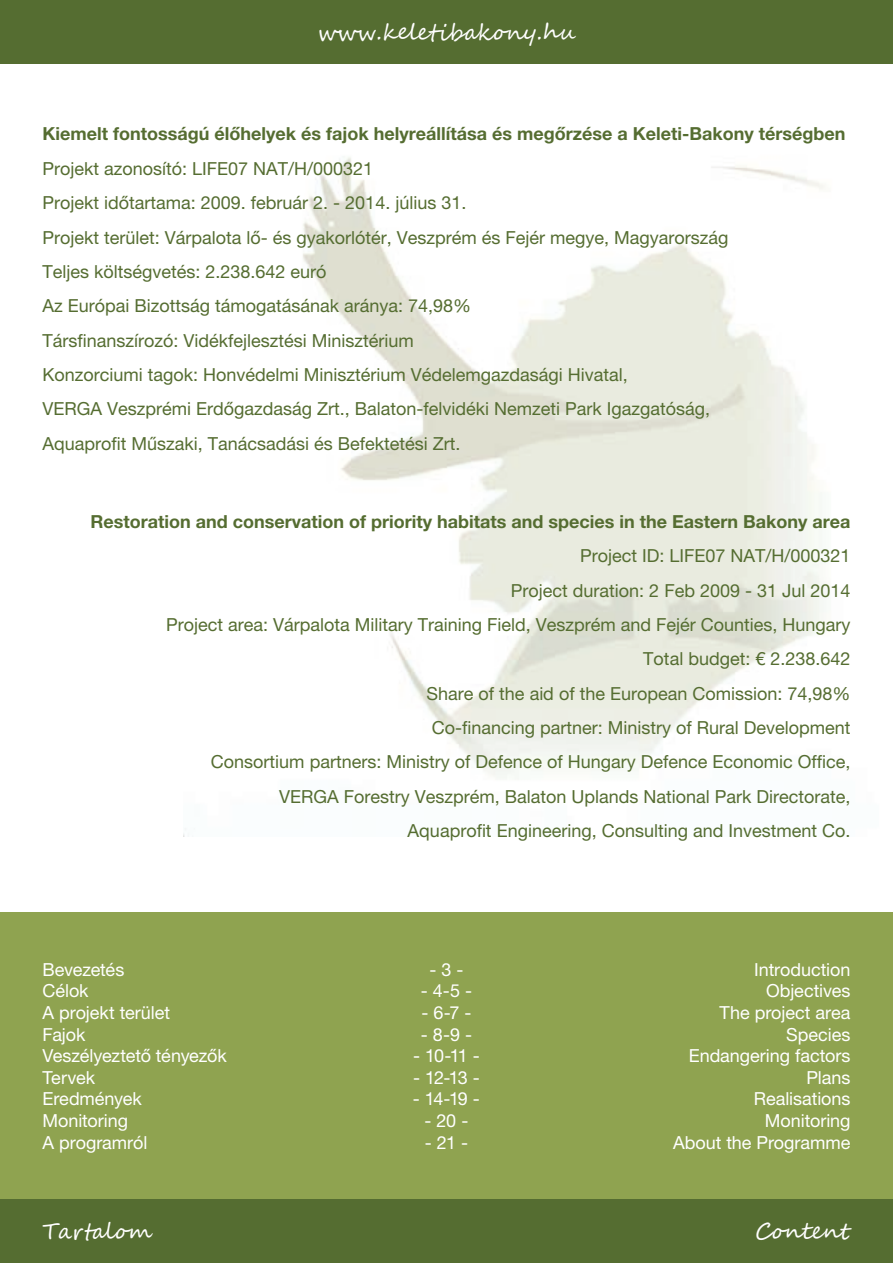
<style>
.page{position:relative;width:893px;height:1263px;background:#fff}
.page>*{position:absolute;margin:0;border:0;box-sizing:border-box;transform-origin:0 0}
.t1{font:22.5px "Segoe Script";color:#fff}
.t2{font:18px/34.3px "Helvetica Neue LT Pro";color:#556d31}
.t3{font:18px/21.6px "Helvetica Neue LT Pro";letter-spacing:-.005em;color:#fff}
.t4{font:700 18px "Helvetica Neue LT Pro";color:#556d31}
</style>
<div class="page">
<img style="left:183px;top:157px;width:643px;height:680px">
<hr style="left:892px;top:43px;width:1px;height:583px;background:#8fa350">
<div style="left:0;top:0;width:893px;height:64px;background:#556d31"></div>
<div style="left:0;top:912px;width:893px;height:287px;background:#8fa350"></div>
<div style="left:0;top:1199px;width:893px;height:64px;background:#556d31"></div>
<p class="t1" style="left:317px;top:16px;width:260px">www.keletibakony.hu</p>
<p class="t4" style="left:43px;top:127px;width:804px">Kiemelt fontosságú élőhelyek és fajok helyreállítása és megőrzése a Keleti-Bakony térségben</p>
<p class="t2" style="left:43px;top:153px;width:687px">Projekt azonosító: LIFE07 NAT/H/000321<br>Projekt időtartama: 2009. február 2. - 2014. július 31.<br>Projekt terület: Várpalota lő- és gyakorlótér, Veszprém és Fejér megye, Magyarország Teljes költségvetés: 2.238.642 euró<br>Az Európai Bizottság támogatásának aránya: 74,98%<br>Társfinanszírozó: Vidékfejlesztési Minisztérium<br>Konzorciumi tagok: Honvédelmi Minisztérium Védelemgazdasági Hivatal,<br>VERGA Veszprémi Erdőgazdaság Zrt., Balaton-felvidéki Nemzeti Park Igazgatóság, Aquaprofit Műszaki, Tanácsadási és Befektetési Zrt.</p>
<p class="t4" style="left:90px;top:514px;width:761px">Restoration and conservation of priority habitats and species in the Eastern Bakony area</p>
<p class="t2" style="left:166px;top:540px;width:686px;text-align:right">Project ID: LIFE07 NAT/H/000321<br>Project duration: 2 Feb 2009 - 31 Jul 2014<br>Project area: Várpalota Military Training Field, Veszprém and Fejér Counties, Hungary Total budget: € 2.238.642<br>Share of the aid of the European Comission: 74,98%<br>Co-financing partner: Ministry of Rural Development<br>Consortium partners: Ministry of Defence of Hungary Defence Economic Office, VERGA Forestry Veszprém, Balaton Uplands National Park Directorate,<br>Aquaprofit Engineering, Consulting and Investment Co.</p>
<p class="t3" style="left:43px;top:960px;width:186px">Bevezetés<br>Célok<br>A projekt terület<br>Fajok<br>Veszélyeztető tényezők<br>Tervek<br>Eredmények<br>Monitoring<br>A programról</p>
<p class="t3" style="left:673px;top:960px;width:179px;text-align:right">Introduction<br>Objectives<br>The project area<br>Species<br>Endangering factors<br>Plans<br>Realisations<br>Monitoring<br>About the Programme</p>
<p class="t3" style="left:429px;top:960px;width:36px">- 3 -</p>
<p class="t3" style="left:421px;top:982px;width:53px">- 4-5 -</p>
<p class="t3" style="left:421px;top:1003px;width:52px">- 6-7 -</p>
<p class="t3" style="left:421px;top:1025px;width:53px">- 8-9 -</p>
<p class="t3" style="left:413px;top:1046px;width:68px">- 10-11 -</p>
<p class="t3" style="left:413px;top:1068px;width:68px">- 12-13 -</p>
<p class="t3" style="left:413px;top:1090px;width:69px">- 14-19 -</p>
<p class="t3" style="left:425px;top:1111px;width:45px">- 20 -</p>
<p class="t3" style="left:425px;top:1133px;width:45px">- 21 -</p>
<p class="t1" style="left:43px;top:1215px;width:112px">Tartalom</p>
<p class="t1" style="left:755px;top:1215px;width:96px">Content</p>
</div>
